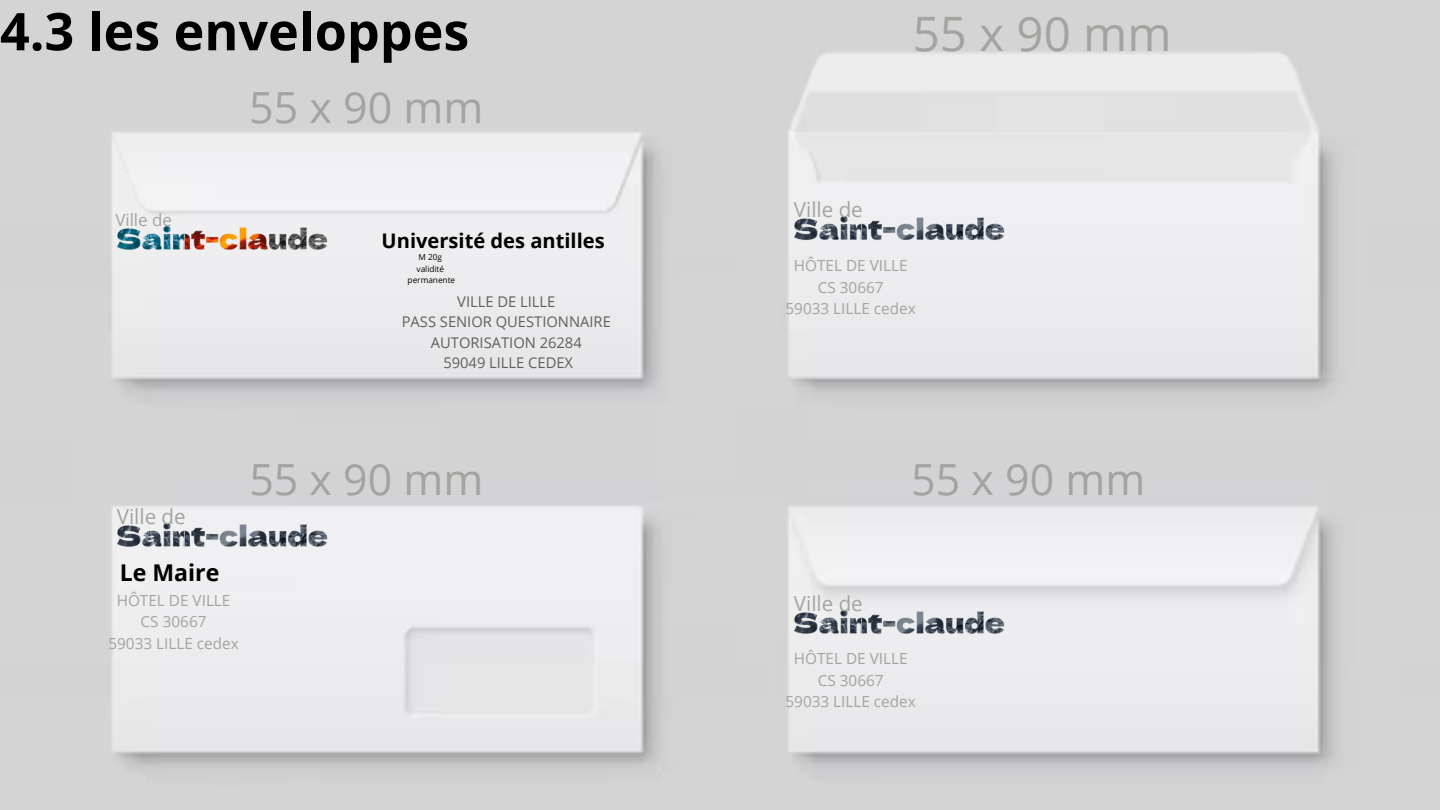
<style>
.page{position:relative;width:1440px;height:810px;background:#fff}
.page>*{position:absolute;margin:0;border:0;box-sizing:border-box;transform-origin:0 0}
.t1{font:700 52px "Open Sans";color:#000}
.t2{font:47.5px "Open Sans";color:#a2a4a0}
.t3{font:42.9px "Open Sans";color:#a2a4a0}
.t4{font:700 23.1px "Open Sans";color:#000}
.t5{font:20.6px "Open Sans";color:#a2a4a0}
.t6{font:700 20.1px "Open Sans";color:#000}
.t7{font:16.9px "Open Sans";color:#a2a4a0}
.t8{font:15.3px "Open Sans";color:#a2a4a0}
.t9{font:14.7px "Open Sans";color:#5e605d}
.t10{font:8.3px "Open Sans";color:#000}
</style>
<div class="page">
<img style="left:0;top:0;width:1440px;height:810px">
<img style="left:785px;top:210px;width:222px;height:37px">
<img style="left:785px;top:603px;width:222px;height:38px">
<img style="left:108px;top:517px;width:222px;height:37px">
<img style="left:108px;top:220px;width:223px;height:53px">
<h3 class="t1" style="left:0;top:-5px;width:471px">4.3 les enveloppes</h3>
<p class="t3" style="left:249px;top:77px;width:236px">55 x 90 mm</p>
<h3 class="t7" style="left:115px;top:208px;width:58px">Ville de</h3>
<p class="t6" style="left:382px;top:227px;width:225px">Université des antilles</p>
<p class="t10" style="left:419px;top:252px;width:25px">M 20g</p>
<p class="t10" style="left:417px;top:263px;width:29px">validité</p>
<p class="t10" style="left:408px;top:274px;width:49px">permanente</p>
<p class="t9" style="left:457px;top:291px;width:100px">VILLE DE LILLE</p>
<p class="t9" style="left:402px;top:312px;width:211px">PASS SENIOR QUESTIONNAIRE</p>
<h3 class="t9" style="left:431px;top:332px;width:152px">AUTORISATION 26284</h3>
<h6 class="t9" style="left:443px;top:352px;width:131px">59049 LILLE CEDEX</h6>
<p class="t2" style="left:913px;top:1px;width:260px">55 x 90 mm</p>
<p class="t5" style="left:794px;top:195px;width:70px">Ville de</p>
<h6 class="t8" style="left:794px;top:255px;width:115px">HÔTEL DE VILLE</h6>
<p class="t8" style="left:818px;top:276px;width:67px">CS 30667</p>
<h4 class="t8" style="left:785px;top:298px;width:132px">59033 LILLE cedex</h4>
<p class="t5" style="left:117px;top:502px;width:70px">Ville de</p>
<p class="t3" style="left:249px;top:449px;width:236px">55 x 90 mm</p>
<h5 class="t3" style="left:911px;top:449px;width:236px">55 x 90 mm</h5>
<p class="t4" style="left:120px;top:556px;width:101px">Le Maire</p>
<h2 class="t8" style="left:117px;top:590px;width:115px">HÔTEL DE VILLE</h2>
<h6 class="t8" style="left:141px;top:611px;width:67px">CS 30667</h6>
<p class="t8" style="left:108px;top:632px;width:132px">59033 LILLE cedex</p>
<p class="t5" style="left:794px;top:589px;width:70px">Ville de</p>
<p class="t8" style="left:794px;top:648px;width:115px">HÔTEL DE VILLE</p>
<p class="t8" style="left:818px;top:669px;width:67px">CS 30667</p>
<p class="t8" style="left:785px;top:691px;width:132px">59033 LILLE cedex</p>
</div>
